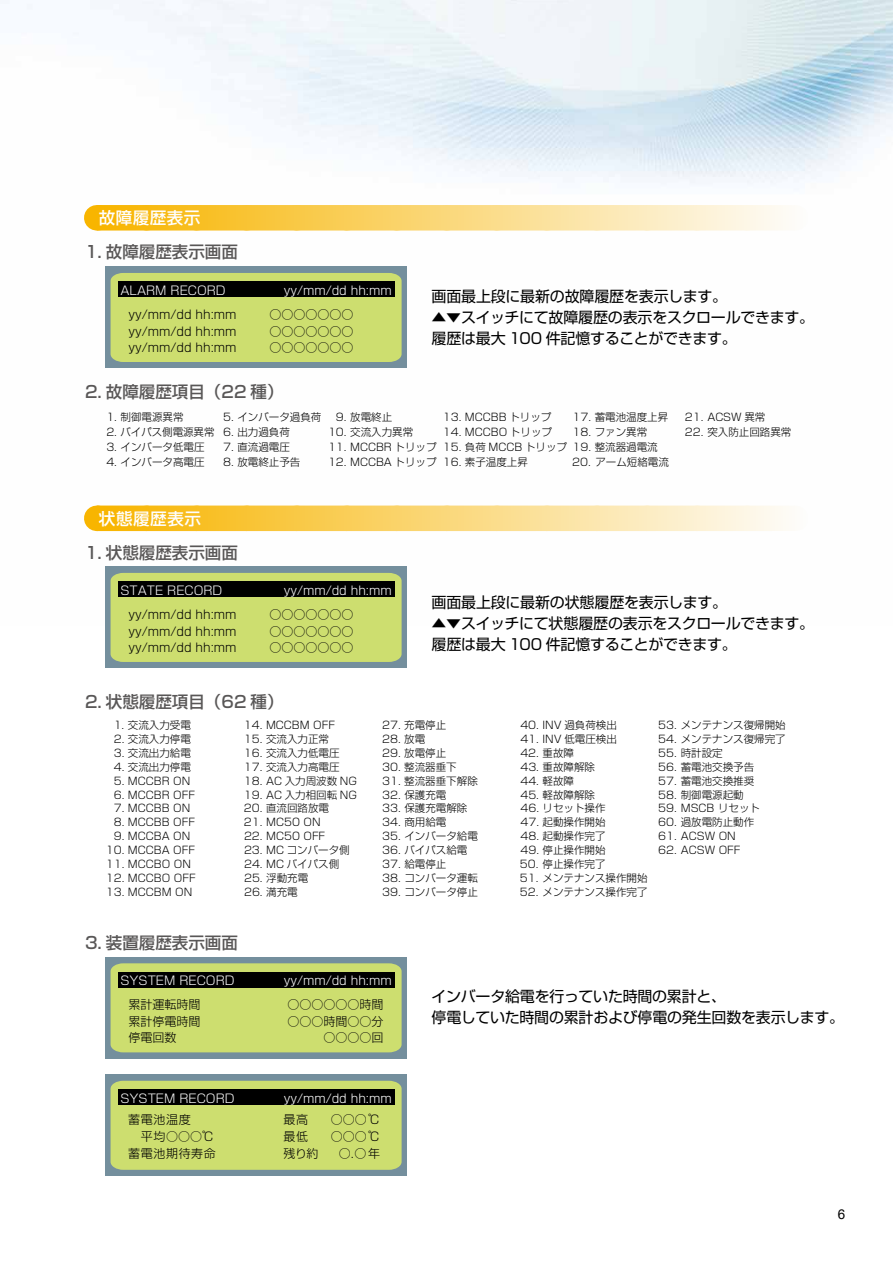
<style>
.page{position:relative;width:893px;height:1263px;background:#fff}
.page>*{position:absolute;margin:0;border:0;box-sizing:border-box;transform-origin:0 0}
.t1{font:500 16.5px "Shin Go Pro";color:#595757}
.t2{font:500 16.5px "Shin Go Pro";letter-spacing:.035em;color:#fff}
.t3{font:15px/21px "Shin Go Pro";letter-spacing:-.015em;color:#000}
.t4{font:13.5px "Arial";color:#000}
.t5{font:300 12px/16.5px "Shin Go Pro";color:#000;text-align:justify}
.t6{font:300 12px "Shin Go Pro";color:#fff}
.t7{font:300 12px "Shin Go Pro";letter-spacing:.05em;color:#000}
.t8{font:300 10.5px "Shin Go Pro";color:#000}
</style>
<div class="page">
<img style="left:0;top:0;width:893px;height:567px">
<div style="left:105px;top:267px;width:302px;height:101px;background:#748f9d"></div>
<div style="left:111px;top:273px;width:291px;height:89px;background:#cdde6f"></div>
<div style="left:118px;top:281px;width:276px;height:16px;background:#000"></div>
<div style="left:105px;top:567px;width:302px;height:101px;background:#748f9d"></div>
<div style="left:111px;top:573px;width:291px;height:89px;background:#cdde6f"></div>
<div style="left:118px;top:581px;width:276px;height:16px;background:#000"></div>
<div style="left:105px;top:957px;width:302px;height:101px;background:#748f9d"></div>
<div style="left:111px;top:963px;width:291px;height:89px;background:#cdde6f"></div>
<div style="left:118px;top:972px;width:276px;height:15px;background:#000"></div>
<div style="left:105px;top:1075px;width:302px;height:101px;background:#748f9d"></div>
<div style="left:111px;top:1081px;width:291px;height:89px;background:#cdde6f"></div>
<div style="left:118px;top:1089px;width:276px;height:16px;background:#000"></div>
<svg style="left:98px;top:205px;width:697px;height:26px"></svg>
<svg style="left:147px;top:205px;width:623px;height:26px;background:#fad981"></svg>
<svg style="left:97px;top:205px;width:1px;height:26px"></svg>
<svg style="left:795px;top:205px;width:1px;height:26px"></svg>
<svg style="left:98px;top:505px;width:697px;height:26px"></svg>
<svg style="left:147px;top:505px;width:623px;height:26px;background:#fad981"></svg>
<svg style="left:97px;top:505px;width:1px;height:26px"></svg>
<svg style="left:795px;top:505px;width:1px;height:26px"></svg>
<h1 class="t2" style="left:99px;top:204px;width:103px">故障履歴表示</h1>
<h1 class="t1" style="left:85px;top:238px;width:154px">1. 故障履歴表示画面</h1>
<p class="t6" style="left:120px;top:280px;width:107px">ALARM RECORD</p>
<p class="t6" style="left:284px;top:280px;width:109px">yy/mm/dd hh:mm</p>
<p class="t5" style="left:129px;top:305px;width:110px">yy/mm/dd hh:mm yy/mm/dd hh:mm yy/mm/dd hh:mm</p>
<p class="t5" style="left:270px;top:305px;width:85px">○○○○○○○</p>
<p class="t5" style="left:270px;top:321px;width:85px">○○○○○○○</p>
<p class="t5" style="left:270px;top:338px;width:85px">○○○○○○○</p>
<h1 class="t1" style="left:85px;top:378px;width:200px">2. 故障履歴項目（22 種）</h1>
<h2 class="t3" style="left:431px;top:284px;width:297px">画面最上段に最新の故障履歴を表示します。</h2>
<h2 class="t3" style="left:431px;top:305px;width:384px">▲▼スイッチにて故障履歴の表示をスクロールできます。履歴は最大 100 件記憶することができます。</h2>
<p class="t8" style="left:106px;top:409px;width:79px">1. 制御電源異常</p>
<p class="t8" style="left:223px;top:409px;width:100px">5. インバータ過負荷</p>
<p class="t8" style="left:336px;top:409px;width:58px">9. 放電終止</p>
<p class="t8" style="left:443px;top:409px;width:110px">13. MCCBB トリップ</p>
<p class="t8" style="left:572px;top:409px;width:97px">17. 蓄電池温度上昇</p>
<p class="t8" style="left:685px;top:409px;width:82px">21. ACSW 異常</p>
<p class="t8" style="left:106px;top:423px;width:185px">2. バイパス側電源異常 6. 出力過負荷</p>
<p class="t8" style="left:328px;top:423px;width:87px">10. 交流入力異常</p>
<p class="t8" style="left:443px;top:423px;width:111px">14. MCCBO トリップ</p>
<p class="t8" style="left:572px;top:423px;width:76px">18. ファン異常</p>
<p class="t8" style="left:685px;top:423px;width:108px">22. 突入防止回路異常</p>
<p class="t8" style="left:106px;top:438px;width:100px">3. インバータ低電圧</p>
<p class="t8" style="left:223px;top:438px;width:68px">7. 直流過電圧</p>
<p class="t8" style="left:328px;top:438px;width:331px">11. MCCBR トリップ 15. 負荷 MCCB トリップ 19. 整流器過電流</p>
<p class="t8" style="left:106px;top:453px;width:100px">4. インバータ高電圧</p>
<p class="t8" style="left:223px;top:453px;width:79px">8. 放電終止予告</p>
<p class="t8" style="left:328px;top:453px;width:201px">12. MCCBA トリップ 16. 素子温度上昇</p>
<p class="t8" style="left:572px;top:453px;width:98px">20. アーム短絡電流</p>
<h1 class="t2" style="left:99px;top:505px;width:104px">状態履歴表示</h1>
<h1 class="t1" style="left:85px;top:539px;width:154px">1. 状態履歴表示画面</h1>
<p class="t6" style="left:120px;top:580px;width:103px">STATE RECORD</p>
<p class="t6" style="left:284px;top:580px;width:109px">yy/mm/dd hh:mm</p>
<p class="t5" style="left:129px;top:605px;width:110px">yy/mm/dd hh:mm yy/mm/dd hh:mm yy/mm/dd hh:mm</p>
<p class="t5" style="left:270px;top:605px;width:85px">○○○○○○○</p>
<p class="t5" style="left:270px;top:621px;width:85px">○○○○○○○</p>
<p class="t5" style="left:270px;top:638px;width:85px">○○○○○○○</p>
<h1 class="t1" style="left:85px;top:688px;width:200px">2. 状態履歴項目（62 種）</h1>
<h2 class="t3" style="left:431px;top:590px;width:297px">画面最上段に最新の状態履歴を表示します。</h2>
<h2 class="t3" style="left:431px;top:611px;width:384px">▲▼スイッチにて状態履歴の表示をスクロールできます。履歴は最大 100 件記憶することができます。</h2>
<p class="t8" style="left:114px;top:716px;width:79px">1. 交流入力受電</p>
<p class="t8" style="left:244px;top:716px;width:93px">14. MCCBM OFF</p>
<p class="t8" style="left:382px;top:716px;width:66px">27. 充電停止</p>
<p class="t8" style="left:520px;top:716px;width:98px">40. INV 過負荷検出</p>
<p class="t8" style="left:658px;top:716px;width:129px">53. メンテナンス復帰開始</p>
<p class="t8" style="left:114px;top:730px;width:79px">2. 交流入力停電</p>
<p class="t8" style="left:244px;top:730px;width:87px">15. 交流入力正常</p>
<p class="t8" style="left:382px;top:730px;width:45px">28. 放電</p>
<p class="t8" style="left:520px;top:730px;width:98px">41. INV 低電圧検出</p>
<p class="t8" style="left:658px;top:730px;width:129px">54. メンテナンス復帰完了</p>
<p class="t8" style="left:114px;top:744px;width:79px">3. 交流出力給電</p>
<p class="t8" style="left:244px;top:744px;width:97px">16. 交流入力低電圧</p>
<p class="t8" style="left:382px;top:744px;width:66px">29. 放電停止</p>
<p class="t8" style="left:520px;top:744px;width:55px">42. 重故障</p>
<p class="t8" style="left:658px;top:744px;width:66px">55. 時計設定</p>
<p class="t8" style="left:114px;top:758px;width:79px">4. 交流出力停電</p>
<p class="t8" style="left:244px;top:758px;width:97px">17. 交流入力高電圧</p>
<p class="t8" style="left:382px;top:758px;width:76px">30. 整流器垂下</p>
<p class="t8" style="left:520px;top:758px;width:76px">43. 重故障解除</p>
<p class="t8" style="left:658px;top:758px;width:98px">56. 蓄電池交換予告</p>
<p class="t8" style="left:114px;top:772px;width:78px">5. MCCBR ON</p>
<p class="t8" style="left:244px;top:772px;width:114px">18. AC 入力周波数 NG</p>
<p class="t8" style="left:382px;top:772px;width:97px">31. 整流器垂下解除</p>
<p class="t8" style="left:520px;top:772px;width:55px">44. 軽故障</p>
<p class="t8" style="left:658px;top:772px;width:98px">57. 蓄電池交換推奨</p>
<p class="t8" style="left:114px;top:786px;width:83px">6. MCCBR OFF</p>
<p class="t8" style="left:244px;top:786px;width:114px">19. AC 入力相回転 NG</p>
<p class="t8" style="left:382px;top:786px;width:66px">32. 保護充電</p>
<p class="t8" style="left:520px;top:786px;width:76px">45. 軽故障解除</p>
<p class="t8" style="left:658px;top:786px;width:87px">58. 制御電源起動</p>
<p class="t8" style="left:114px;top:800px;width:78px">7. MCCBB ON</p>
<p class="t8" style="left:244px;top:800px;width:87px">20. 直流回路放電</p>
<p class="t8" style="left:382px;top:800px;width:87px">33. 保護充電解除</p>
<p class="t8" style="left:520px;top:800px;width:87px">46. リセット操作</p>
<p class="t8" style="left:658px;top:800px;width:103px">59. MSCB リセット</p>
<p class="t8" style="left:114px;top:814px;width:83px">8. MCCBB OFF</p>
<p class="t8" style="left:244px;top:814px;width:78px">21. MC50 ON</p>
<p class="t8" style="left:382px;top:814px;width:66px">34. 商用給電</p>
<p class="t8" style="left:520px;top:814px;width:87px">47. 起動操作開始</p>
<p class="t8" style="left:658px;top:814px;width:98px">60. 過放電防止動作</p>
<p class="t8" style="left:114px;top:827px;width:78px">9. MCCBA ON</p>
<p class="t8" style="left:244px;top:827px;width:83px">22. MC50 OFF</p>
<p class="t8" style="left:382px;top:827px;width:97px">35. インバータ給電</p>
<p class="t8" style="left:520px;top:827px;width:87px">48. 起動操作完了</p>
<p class="t8" style="left:658px;top:827px;width:79px">61. ACSW ON</p>
<p class="t8" style="left:106px;top:841px;width:91px">10. MCCBA OFF</p>
<p class="t8" style="left:244px;top:841px;width:107px">23. MC コンバータ側</p>
<p class="t8" style="left:382px;top:841px;width:87px">36. バイパス給電</p>
<p class="t8" style="left:520px;top:841px;width:87px">49. 停止操作開始</p>
<p class="t8" style="left:658px;top:841px;width:84px">62. ACSW OFF</p>
<p class="t8" style="left:106px;top:855px;width:87px">11. MCCBO ON</p>
<p class="t8" style="left:244px;top:855px;width:97px">24. MC バイパス側</p>
<p class="t8" style="left:382px;top:855px;width:66px">37. 給電停止</p>
<p class="t8" style="left:520px;top:855px;width:87px">50. 停止操作完了</p>
<p class="t8" style="left:106px;top:869px;width:91px">12. MCCBO OFF</p>
<p class="t8" style="left:244px;top:869px;width:66px">25. 浮動充電</p>
<p class="t8" style="left:382px;top:869px;width:97px">38. コンバータ運転</p>
<p class="t8" style="left:520px;top:869px;width:129px">51. メンテナンス操作開始</p>
<p class="t8" style="left:106px;top:883px;width:88px">13. MCCBM ON</p>
<p class="t8" style="left:244px;top:883px;width:55px">26. 満充電</p>
<p class="t8" style="left:382px;top:883px;width:97px">39. コンバータ停止</p>
<p class="t8" style="left:520px;top:883px;width:129px">52. メンテナンス操作完了</p>
<h1 class="t1" style="left:85px;top:929px;width:154px">3. 装置履歴表示画面</h1>
<p class="t6" style="left:120px;top:971px;width:116px">SYSTEM RECORD</p>
<p class="t6" style="left:284px;top:971px;width:109px">yy/mm/dd hh:mm</p>
<p class="t5" style="left:129px;top:995px;width:73px">累計運転時間累計停電時間停電回数</p>
<p class="t5" style="left:288px;top:995px;width:97px">○○○○○○時間</p>
<p class="t5" style="left:288px;top:1012px;width:97px">○○○時間○○分</p>
<p class="t5" style="left:324px;top:1028px;width:61px">○○○○回</p>
<p class="t6" style="left:120px;top:1088px;width:116px">SYSTEM RECORD</p>
<p class="t6" style="left:284px;top:1088px;width:109px">yy/mm/dd hh:mm</p>
<p class="t5" style="left:128px;top:1110px;width:64px">蓄電池温度</p>
<p class="t5" style="left:284px;top:1110px;width:26px">最高</p>
<p class="t5" style="left:331px;top:1110px;width:51px">○○○ ℃</p>
<p class="t5" style="left:128px;top:1127px;width:87px">　平均○○○℃</p>
<p class="t5" style="left:284px;top:1127px;width:26px">最低</p>
<p class="t5" style="left:331px;top:1127px;width:51px">○○○ ℃</p>
<p class="t7" style="left:128px;top:1143px;width:89px">蓄電池期待寿命</p>
<p class="t5" style="left:284px;top:1143px;width:98px">残り約 　○.○ 年</p>
<h2 class="t3" style="left:431px;top:984px;width:414px">インバータ給電を行っていた時間の累計と、<br>停電していた時間の累計および停電の発生回数を表示します。</h2>
<p class="t4" style="left:838px;top:1205px;width:9px">6</p>
</div>
